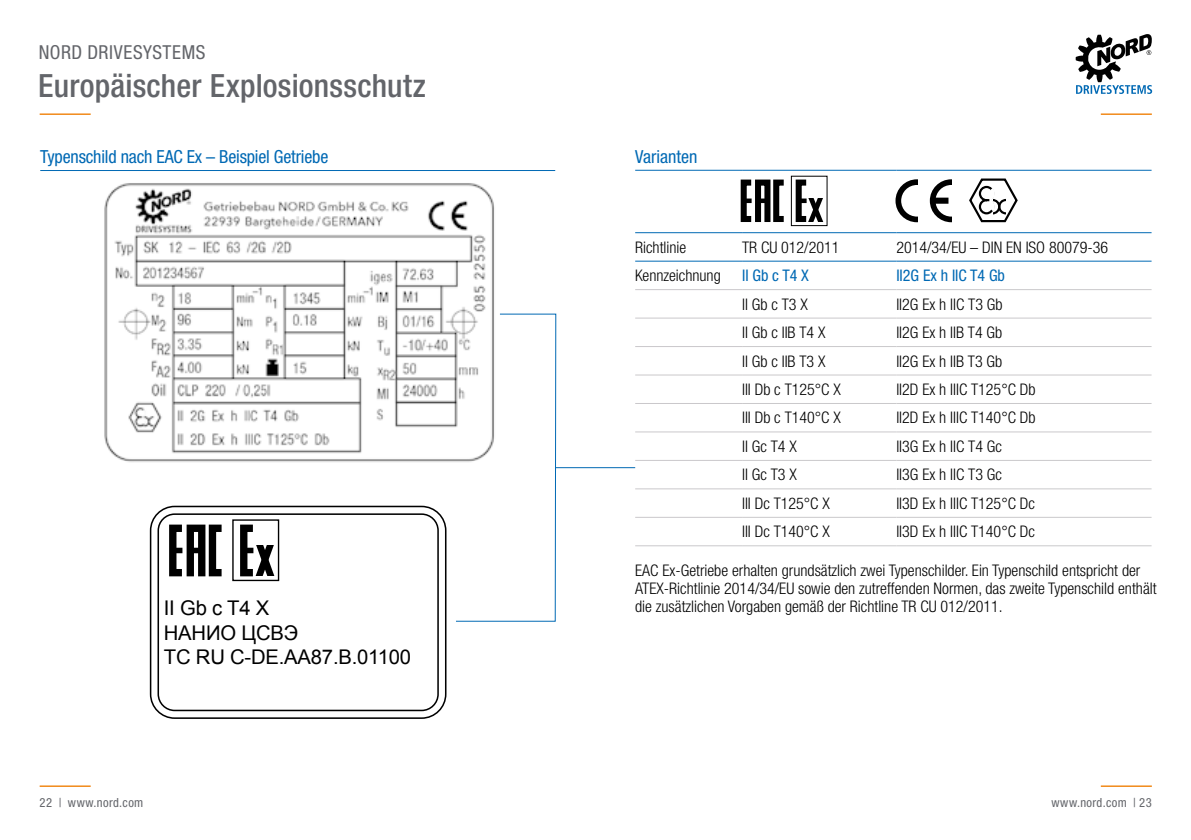
<style>
.page{position:relative;width:1191px;height:840px;background:#fff}
.page>*{position:absolute;margin:0;border:0;box-sizing:border-box;transform-origin:0 0}
.t1{font:500 condensed 32px "Helvetica Neue LT Std";letter-spacing:.005em;color:#63656a}
.t2{font:20.2px/24.2px "Arial";letter-spacing:-.01em;color:#000}
.t3{font:condensed 19.2px "Helvetica Neue LT Std";letter-spacing:.03em;color:#63656a}
.t4{font:condensed 18px "Helvetica Neue LT Std";letter-spacing:-.01em;color:#0069b4}
.t5{font:300 condensed 16px "Helvetica Neue LTW1 G";color:#000}
.t6{font:300 condensed 16px/18px "Helvetica Neue LT Std";color:#000}
.t7{font:condensed 16px "Helvetica Neue LTW1 G";color:#0069b4}
.t8{font:condensed 12.6px "Helvetica Neue LT Std";letter-spacing:.03em;color:#63656a}
</style>
<div class="page">
<hr style="left:40px;top:113px;width:51px;height:2px;background:#ef7d00">
<hr style="left:1100px;top:113px;width:51px;height:2px;background:#ef7d00">
<hr style="left:40px;top:785px;width:51px;height:1px;background:#ef7d00">
<hr style="left:1100px;top:785px;width:51px;height:1px;background:#ef7d00">
<svg style="left:1075px;top:34px;width:77px;height:60px"></svg>
<img style="left:104px;top:183px;width:390px;height:279px">
<div style="left:895px;top:179px;width:43px;height:43px;border:6px solid #000;border-radius:50%"></div>
<div style="left:918px;top:170px;width:22px;height:57px;background:#fff"></div>
<div style="left:929px;top:179px;width:43px;height:43px;border:6px solid #000;border-radius:50%"></div>
<div style="left:952px;top:170px;width:22px;height:57px;background:#fff"></div>
<div style="left:931px;top:197px;width:17px;height:7px;background:#000"></div>
<svg style="left:969px;top:178px;width:49px;height:45px"></svg>
<hr style="left:40px;top:170px;width:515px;height:1px;background:#0069b4">
<div style="left:773px;top:179px;width:13px;height:43px;border:6px solid #000"></div>
<div style="left:755px;top:179px;width:15px;height:46px;border:6px solid #000"></div>
<div style="left:740px;top:179px;width:14px;height:43px;border:6px solid #000"></div>
<div style="left:742px;top:198px;width:9px;height:5px;background:#000"></div>
<div style="left:758px;top:198px;width:9px;height:5px;background:#000"></div>
<div style="left:795px;top:179px;width:14px;height:43px;border:6px solid #000"></div>
<div style="left:797px;top:198px;width:9px;height:5px;background:#000"></div>
<svg style="left:803px;top:189px;width:25px;height:38px"></svg>
<hr style="left:805px;top:194px;width:22px;height:4px;background:#fff">
<div style="left:804px;top:222px;width:22px;height:5px;background:#fff"></div>
<div style="left:791px;top:176px;width:36px;height:50px;border:1px solid #000"></div>
<div style="left:150px;top:505px;width:296px;height:213px;border:2px solid #000;border-radius:24px"></div>
<div style="left:157px;top:513px;width:282px;height:197px;border:2px solid #000;border-radius:16px"></div>
<svg style="left:250px;top:534px;width:30px;height:48px"></svg>
<hr style="left:250px;top:541px;width:25px;height:3px;background:#fff">
<hr style="left:252px;top:576px;width:25px;height:3px;background:#fff">
<div style="left:169px;top:524px;width:17px;height:52px;border:7px solid #000"></div>
<div style="left:209px;top:524px;width:16px;height:52px;border:7px solid #000"></div>
<div style="left:187px;top:524px;width:18px;height:55px;border:7px solid #000"></div>
<div style="left:171px;top:547px;width:11px;height:6px;background:#000"></div>
<div style="left:190px;top:547px;width:11px;height:6px;background:#000"></div>
<div style="left:240px;top:524px;width:16px;height:52px;border:7px solid #000"></div>
<div style="left:242px;top:547px;width:11px;height:6px;background:#000"></div>
<div style="left:232px;top:519px;width:47px;height:61px;border:1px solid #000"></div>
<svg style="left:455px;top:261px;width:287px;height:360px"></svg>
<hr style="left:742px;top:289px;width:154px;height:1px;background:#cac9cb">
<hr style="left:896px;top:289px;width:255px;height:1px;background:#cac9cb">
<hr style="left:742px;top:317px;width:154px;height:1px;background:#cac9cb">
<hr style="left:896px;top:317px;width:255px;height:1px;background:#cac9cb">
<hr style="left:742px;top:346px;width:154px;height:1px;background:#cac9cb">
<hr style="left:896px;top:346px;width:255px;height:1px;background:#cac9cb">
<hr style="left:742px;top:374px;width:154px;height:1px;background:#cac9cb">
<hr style="left:896px;top:374px;width:255px;height:1px;background:#cac9cb">
<hr style="left:742px;top:403px;width:154px;height:1px;background:#cac9cb">
<hr style="left:896px;top:403px;width:255px;height:1px;background:#cac9cb">
<hr style="left:742px;top:431px;width:154px;height:1px;background:#cac9cb">
<hr style="left:896px;top:431px;width:255px;height:1px;background:#cac9cb">
<hr style="left:742px;top:460px;width:154px;height:1px;background:#cac9cb">
<hr style="left:896px;top:460px;width:255px;height:1px;background:#cac9cb">
<hr style="left:742px;top:488px;width:154px;height:1px;background:#cac9cb">
<hr style="left:896px;top:488px;width:255px;height:1px;background:#cac9cb">
<hr style="left:742px;top:516px;width:154px;height:1px;background:#cac9cb">
<hr style="left:896px;top:516px;width:255px;height:1px;background:#cac9cb">
<hr style="left:742px;top:545px;width:154px;height:1px;background:#cac9cb">
<hr style="left:896px;top:545px;width:255px;height:1px;background:#cac9cb">
<hr style="left:635px;top:170px;width:107px;height:1px;background:#0069b4">
<hr style="left:742px;top:170px;width:154px;height:1px;background:#0069b4">
<hr style="left:896px;top:170px;width:255px;height:1px;background:#0069b4">
<hr style="left:635px;top:289px;width:107px;height:1px;background:#cac8cb">
<hr style="left:635px;top:317px;width:107px;height:1px;background:#cac8cb">
<hr style="left:635px;top:346px;width:107px;height:1px;background:#cac8cb">
<hr style="left:635px;top:374px;width:107px;height:1px;background:#cac8cb">
<hr style="left:635px;top:403px;width:107px;height:1px;background:#cac8cb">
<hr style="left:635px;top:431px;width:107px;height:1px;background:#cac8cb">
<hr style="left:635px;top:460px;width:107px;height:1px;background:#cac8cb">
<hr style="left:635px;top:488px;width:107px;height:1px;background:#cac8cb">
<hr style="left:635px;top:516px;width:107px;height:1px;background:#cac8cb">
<hr style="left:635px;top:545px;width:107px;height:1px;background:#cac8cb">
<hr style="left:635px;top:232px;width:107px;height:1px;background:#0069b4">
<hr style="left:742px;top:232px;width:154px;height:1px;background:#0069b4">
<hr style="left:896px;top:232px;width:255px;height:1px;background:#0069b4">
<hr style="left:635px;top:261px;width:107px;height:1px;background:#0069b4">
<hr style="left:742px;top:261px;width:154px;height:1px;background:#0069b4">
<hr style="left:896px;top:261px;width:255px;height:1px;background:#0069b4">
<p class="t3" style="left:39px;top:41px;width:168px">NORD DRIVESYSTEMS</p>
<h1 class="t1" style="left:38px;top:66px;width:389px">Europäischer Explosionsschutz</h1>
<p class="t4" style="left:40px;top:146px;width:289px">Typenschild nach EAC Ex – Beispiel Getriebe</p>
<p class="t2" style="left:164px;top:596px;width:249px">II Gb c T4 X<br>HAHИO ЦCBЭ<br>TC RU C-DE.AA87.B.01100</p>
<p class="t4" style="left:635px;top:145px;width:64px">Varianten</p>
<p class="t5" style="left:635px;top:237px;width:53px">Richtlinie</p>
<p class="t5" style="left:742px;top:237px;width:99px">TR CU 012/2011</p>
<p class="t5" style="left:896px;top:237px;width:213px">2014/34/EU – DIN EN ISO 80079-36</p>
<p class="t5" style="left:635px;top:266px;width:87px">Kennzeichnung</p>
<p class="t7" style="left:742px;top:266px;width:68px">II Gb c T4 X</p>
<p class="t7" style="left:896px;top:266px;width:110px">II2G Ex h IIC T4 Gb</p>
<p class="t5" style="left:742px;top:294px;width:67px">II Gb c T3 X</p>
<p class="t5" style="left:896px;top:294px;width:108px">II2G Ex h IIC T3 Gb</p>
<p class="t5" style="left:742px;top:323px;width:85px">II Gb c IIB T4 X</p>
<p class="t5" style="left:896px;top:323px;width:107px">II2G Ex h IIB T4 Gb</p>
<p class="t5" style="left:742px;top:351px;width:85px">II Gb c IIB T3 X</p>
<p class="t5" style="left:896px;top:351px;width:107px">II2G Ex h IIB T3 Gb</p>
<p class="t5" style="left:742px;top:380px;width:100px">III Db c T125°C X</p>
<p class="t5" style="left:896px;top:380px;width:141px">II2D Ex h IIIC T125°C Db</p>
<p class="t5" style="left:742px;top:408px;width:100px">III Db c T140°C X</p>
<p class="t5" style="left:896px;top:408px;width:141px">II2D Ex h IIIC T140°C Db</p>
<p class="t5" style="left:742px;top:436px;width:56px">II Gc T4 X</p>
<p class="t5" style="left:896px;top:436px;width:107px">II3G Ex h IIC T4 Gc</p>
<p class="t5" style="left:742px;top:465px;width:56px">II Gc T3 X</p>
<p class="t5" style="left:896px;top:465px;width:107px">II3G Ex h IIC T3 Gc</p>
<p class="t5" style="left:742px;top:493px;width:89px">III Dc T125°C X</p>
<p class="t5" style="left:896px;top:493px;width:140px">II3D Ex h IIIC T125°C Dc</p>
<p class="t5" style="left:742px;top:522px;width:89px">III Dc T140°C X</p>
<p class="t5" style="left:896px;top:522px;width:140px">II3D Ex h IIIC T140°C Dc</p>
<p class="t6" style="left:635px;top:561px;width:523px">EAC Ex-Getriebe erhalten grundsätzlich zwei Typenschilder. Ein Typenschild entspricht der<br>ATEX-Richtlinie 2014/34/EU sowie den zutreffenden Normen, das zweite Typenschild enthält die zusätzlichen Vorgaben gemäß der Richtline TR CU 012/2011.</p>
<p class="t8" style="left:40px;top:795px;width:105px">22 | www.nord.com</p>
<p class="t8" style="left:1051px;top:795px;width:102px">www.nord.com | 23</p>
</div>
